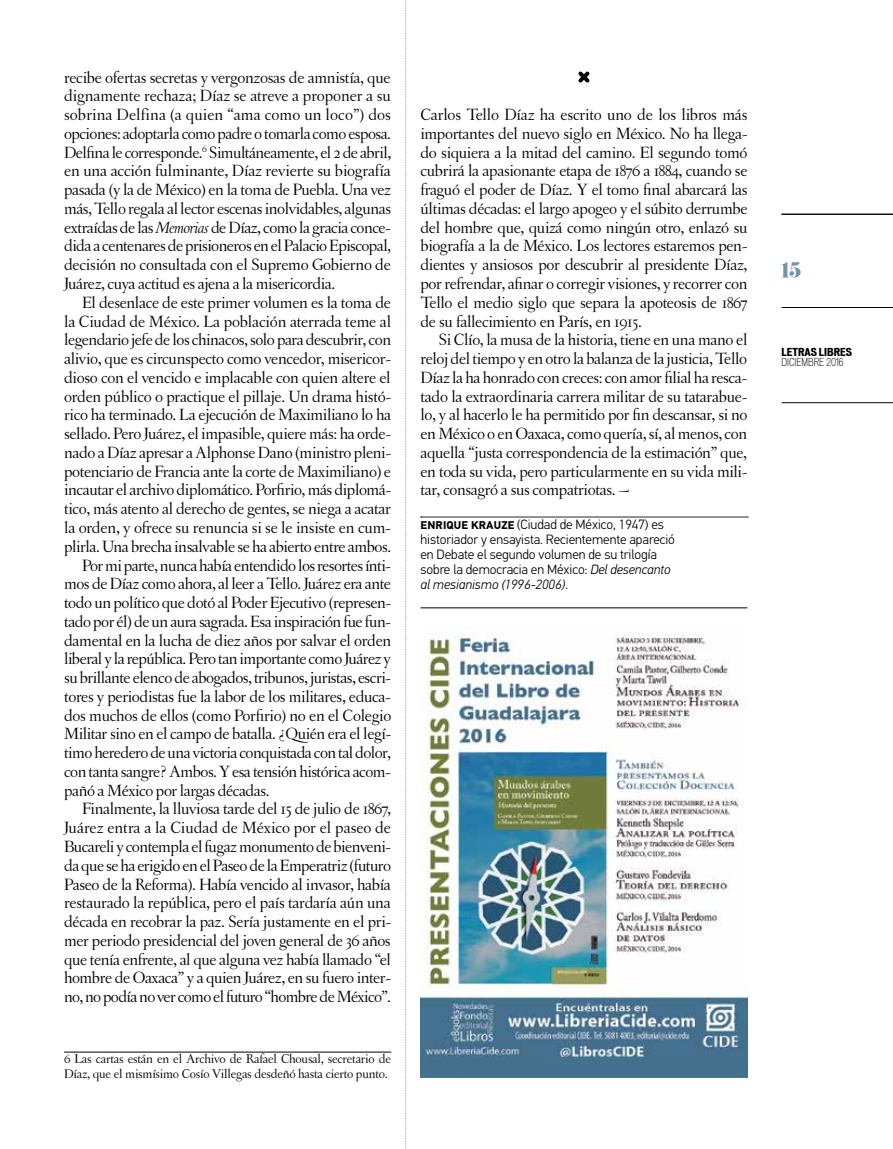
<style>
.page{position:relative;width:893px;height:1149px;background:#fff}
.page>*{position:absolute;margin:0;border:0;box-sizing:border-box;transform-origin:0 0}
.t1{font:18px "Eloquent JF";color:#7096ad}
.t2{font:17.25px/18.8px "Letras Oldstyle";letter-spacing:-.025em;color:#000;text-align:justify}
.t3{font:17.25px "Letras Oldstyle";color:#000}
.t4{font:300 13.5px/15px "PF Din Text Pro";letter-spacing:-.005em;color:#000}
.t5{font:13.5px/15px "Letras Oldstyle";letter-spacing:-.015em;color:#000}
.t6{font:300 condensed 10.5px "Vonnes";color:#000}
.t7{font:700 expanded 10.5px "Vonnes";color:#000}
.s1{font-style:italic}
.s2{font-weight:700;font-size:11.25px}
</style>
<div class="page">
<hr style="left:781px;top:214px;width:112px;height:1px;background:#000">
<hr style="left:781px;top:307px;width:112px;height:1px;background:#000">
<hr style="left:781px;top:402px;width:112px;height:1px;background:#000">
<svg style="left:405px;top:0;width:2px;height:1149px"></svg>
<hr style="left:64px;top:1051px;width:327px;height:1px;background:#000">
<svg style="left:421px;top:516px;width:327px;height:1px"></svg>
<hr style="left:420px;top:607px;width:327px;height:1px;background:#000">
<svg style="left:578px;top:71px;width:12px;height:12px"></svg>
<img style="left:420px;top:633px;width:327px;height:443px">
<p class="t2" style="left:64px;top:68px;width:329px">recibe ofertas secretas y vergonzosas de amnistía, que dignamente rechaza; Díaz se atreve a proponer a su sobrina Delfina (a quien “ama como un loco”) dos opciones: adoptarla como padre o tomarla como esposa.<br>Delfina le corresponde.<sup>6</sup> Simultáneamente, el 2 de abril, en una acción fulminante, Díaz revierte su biografía pasada (y la de México) en la toma de Puebla. Una vez más, Tello regala al lector escenas inolvidables, algunas extraídas de las <span class="s1">Memorias</span> de Díaz, como la gracia conce&shy;dida a centenares de prisioneros en el Palacio Episcopal, decisión no consultada con el Supremo Gobierno de Juárez, cuya actitud es ajena a la misericordia.</p>
<p class="t2" style="left:82px;top:293px;width:310px">El desenlace de este primer volumen es la toma de</p>
<p class="t2" style="left:64px;top:311px;width:329px">la Ciudad de México. La población aterrada teme al</p>
<p class="t2" style="left:64px;top:330px;width:329px">legendario jefe de los chinacos, solo para descubrir, con</p>
<p class="t2" style="left:64px;top:349px;width:328px">alivio, que es circunspecto como vencedor, misericor-</p>
<p class="t2" style="left:64px;top:368px;width:328px">dioso con el vencido e implacable con quien altere el</p>
<p class="t2" style="left:64px;top:386px;width:329px">orden público o practique el pillaje. Un drama histó-</p>
<p class="t2" style="left:64px;top:405px;width:328px">rico ha terminado. La ejecución de Maximiliano lo ha</p>
<p class="t2" style="left:64px;top:424px;width:328px">sellado. Pero Juárez, el impasible, quiere más: ha orde-</p>
<p class="t2" style="left:64px;top:443px;width:328px">nado a Díaz apresar a Alphonse Dano (ministro pleni-</p>
<p class="t2" style="left:64px;top:461px;width:328px">potenciario de Francia ante la corte de Maximiliano) e</p>
<p class="t2" style="left:64px;top:480px;width:329px">incautar el archivo diplomático. Porfirio, más diplomá-</p>
<p class="t2" style="left:64px;top:499px;width:328px">tico, más atento al derecho de gentes, se niega a acatar</p>
<p class="t2" style="left:64px;top:518px;width:328px">la orden, y ofrece su renuncia si se le insiste en cum-</p>
<p class="t2" style="left:64px;top:536px;width:329px">plirla. Una brecha insalvable se ha abierto entre ambos.</p>
<p class="t2" style="left:82px;top:555px;width:310px">Por mi parte, nunca había entendido los resortes ínti-</p>
<p class="t2" style="left:64px;top:574px;width:328px">mos de Díaz como ahora, al leer a Tello. Juárez era ante</p>
<p class="t2" style="left:64px;top:593px;width:328px">todo un político que dotó al Poder Ejecutivo (represen-</p>
<p class="t2" style="left:64px;top:611px;width:328px">tado por él) de un aura sagrada. Esa inspiración fue fun-</p>
<p class="t2" style="left:64px;top:630px;width:329px">damental en la lucha de diez años por salvar el orden</p>
<p class="t2" style="left:64px;top:649px;width:328px">liberal y la república. Pero tan importante como Juárez y</p>
<p class="t2" style="left:64px;top:668px;width:328px">su brillante elenco de abogados, tribunos, juristas, escri-</p>
<p class="t2" style="left:64px;top:686px;width:328px">tores y periodistas fue la labor de los militares, educa-</p>
<p class="t2" style="left:64px;top:705px;width:329px">dos muchos de ellos (como Porfirio) no en el Colegio</p>
<p class="t2" style="left:64px;top:724px;width:328px">Militar sino en el campo de batalla. ¿Quién era el legí-</p>
<p class="t2" style="left:64px;top:743px;width:328px">timo heredero de una victoria conquistada con tal dolor,</p>
<p class="t2" style="left:64px;top:761px;width:328px">con tanta sangre? Ambos. Y esa tensión histórica acom-</p>
<p class="t2" style="left:64px;top:780px;width:207px">pañó a México por largas décadas.</p>
<p class="t2" style="left:82px;top:799px;width:310px">Finalmente, la lluviosa tarde del 15 de julio de 1867,</p>
<p class="t3" style="left:64px;top:817px;width:328px">Juárez entra a la Ciudad de México por el paseo de</p>
<p class="t2" style="left:64px;top:836px;width:328px">Bucareli y contempla el fugaz monumento de bienveni-</p>
<p class="t2" style="left:64px;top:855px;width:328px">da que se ha erigido en el Paseo de la Emperatriz (futuro</p>
<p class="t2" style="left:64px;top:874px;width:328px">Paseo de la Reforma). Había vencido al invasor, había</p>
<p class="t2" style="left:64px;top:893px;width:328px">restaurado la república, pero el país tardaría aún una</p>
<p class="t2" style="left:64px;top:911px;width:329px">década en recobrar la paz. Sería justamente en el pri-</p>
<p class="t2" style="left:64px;top:930px;width:328px">mer periodo presidencial del joven general de 36 años</p>
<p class="t2" style="left:64px;top:949px;width:328px">que tenía enfrente, al que alguna vez había llamado “el</p>
<p class="t2" style="left:64px;top:968px;width:328px">hombre de Oaxaca” y a quien Juárez, en su fuero inter-</p>
<p class="t2" style="left:64px;top:986px;width:328px">no, no podía no ver como el futuro “hombre de México”.</p>
<p class="t5" style="left:64px;top:1050px;width:328px">6 Las cartas están en el Archivo de Rafael Chousal, secretario de<br>Díaz, que el mismísimo Cosío Villegas desdeñó hasta cierto punto.</p>
<p class="t2" style="left:420px;top:105px;width:328px">Carlos Tello Díaz ha escrito uno de los libros más importantes del nuevo siglo en México. No ha llega&shy;do siquiera a la mitad del camino. El segundo tomó cubrirá la apasionante etapa de 1876 a 1884, cuando se fraguó el poder de Díaz. Y el tomo final abarcará las últimas décadas: el largo apogeo y el súbito derrumbe del hombre que, quizá como ningún otro, enlazó su biografía a la de México. Los lectores estaremos pen&shy;dientes y ansiosos por descubrir al presidente Díaz, por refrendar, afinar o corregir visiones, y recorrer con Tello el medio siglo que separa la apoteosis de 1867 de su fallecimiento en París, en 1915.</p>
<p class="t2" style="left:420px;top:330px;width:328px;text-indent:18px">Si Clío, la musa de la historia, tiene en una mano el reloj del tiempo y en otro la balanza de la justicia, Tello Díaz la ha honrado con creces: con amor filial ha resca&shy;tado la extraordinaria carrera militar de su tatarabue&shy;lo, y al hacerlo le ha permitido por fin descansar, si no en México o en Oaxaca, como quería, sí, al menos, con aquella “justa correspondencia de la estimación” que, en toda su vida, pero particularmente en su vida mili&shy;tar, consagró a sus compatriotas. ~</p>
<p class="t4" style="left:420px;top:517px;width:256px"><span class="s2">ENRIQUE KRAUZE</span> (Ciudad de México, 1947) es historiador y ensayista. Recientemente apareció en Debate el segundo volumen de su trilogía sobre la democracia en México: <span class="s1">Del desencanto al mesianismo (1996-2006)</span>.</p>
<p class="t1" style="left:781px;top:258px;width:21px">15</p>
<p class="t7" style="left:781px;top:345px;width:72px">LETRAS LIBRES</p>
<p class="t6" style="left:781px;top:356px;width:64px">DICIEMBRE 2016</p>
</div>
